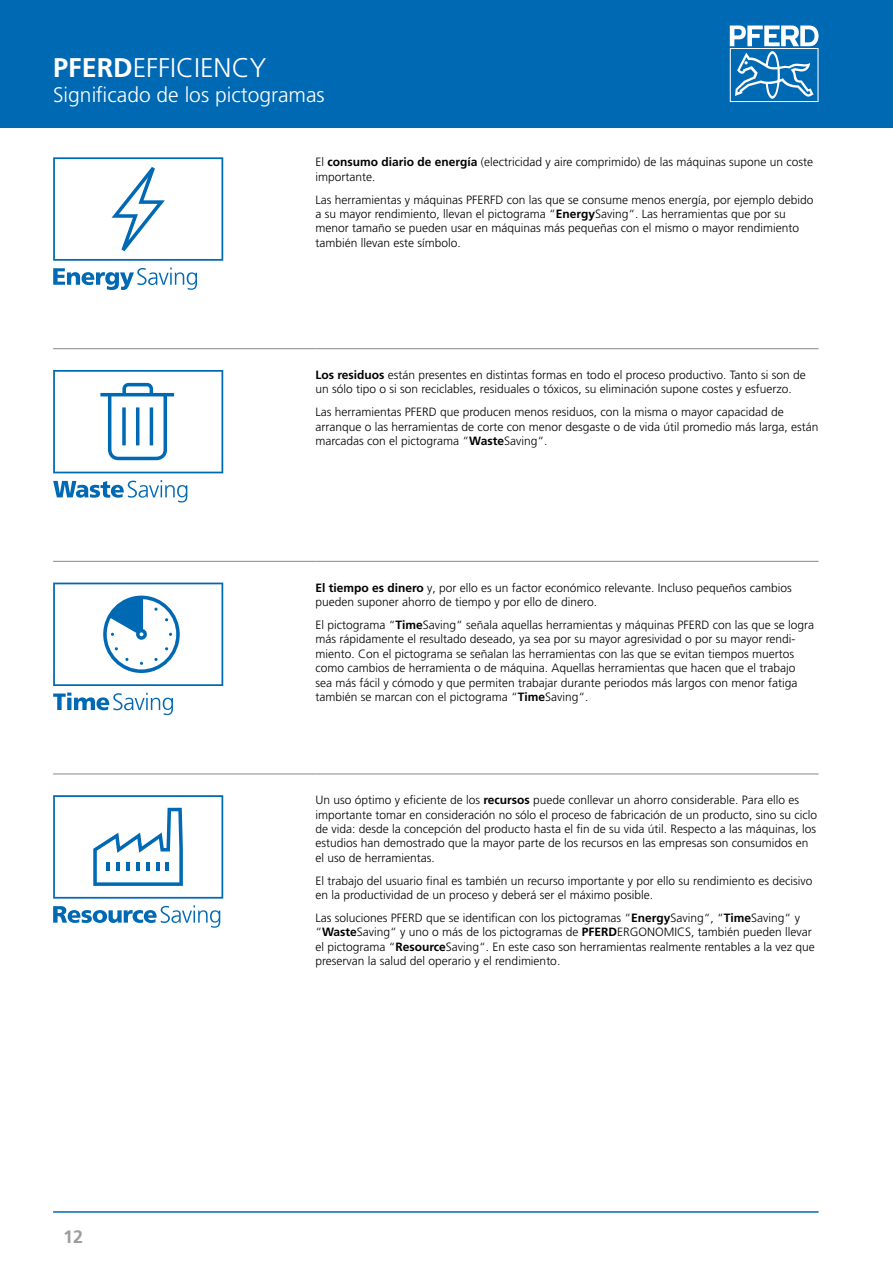
<style>
.page{position:relative;width:893px;height:1263px;background:#fff}
.page>*{position:absolute;margin:0;border:0;box-sizing:border-box;transform-origin:0 0}
.t1{font:300 27px "Frutiger LT Pro";color:#fff}
.t2{font:300 21px "Frutiger LT Pro";color:#fff}
.t3{font:700 18px "Frutiger LT Pro";color:#9d9d9c}
.t4{font:300 12px/14.4px "Frutiger LT Pro";color:#000}
.s1{font-weight:700}
</style>
<div class="page">
<div style="left:0;top:0;width:893px;height:128px;background:#0069b4"></div>
<svg style="left:730px;top:26px;width:89px;height:76px"></svg>
<hr style="left:53px;top:1211px;width:766px;height:2px;background:#0069b4">
<hr style="left:53px;top:348px;width:262px;height:1px;background:#878787">
<hr style="left:315px;top:348px;width:504px;height:1px;background:#878787">
<hr style="left:53px;top:561px;width:262px;height:1px;background:#878787">
<hr style="left:315px;top:561px;width:504px;height:1px;background:#878787">
<hr style="left:53px;top:773px;width:262px;height:1px;background:#878787">
<hr style="left:315px;top:773px;width:504px;height:1px;background:#878787">
<svg style="left:53px;top:267px;width:144px;height:23px"></svg>
<svg style="left:53px;top:157px;width:170px;height:104px"></svg>
<svg style="left:53px;top:480px;width:134px;height:22px"></svg>
<svg style="left:53px;top:370px;width:170px;height:103px"></svg>
<svg style="left:53px;top:583px;width:170px;height:103px"></svg>
<svg style="left:53px;top:692px;width:120px;height:23px"></svg>
<svg style="left:53px;top:905px;width:167px;height:23px"></svg>
<svg style="left:53px;top:795px;width:170px;height:104px"></svg>
<h1 class="t1" style="left:53px;top:52px;width:215px"><span class="s1">PFERD</span>EFFICIENCY</h1>
<h2 class="t2" style="left:53px;top:83px;width:273px">Significado de los pictogramas</h2>
<p class="t4" style="left:315px;top:155px;width:499px">El <span class="s1">consumo diario de energía</span> (electricidad y aire comprimido) de las máquinas supone un coste importante.</p>
<p class="t4" style="left:315px;top:192px;width:500px">Las herramientas y máquinas PFERFD con las que se consume menos energía, por ejemplo debido a su mayor rendimiento, llevan el pictograma “<span class="s1">Energy</span>Saving“. Las herramientas que por su menor tamaño se pueden usar en máquinas más pequeñas con el mismo o mayor rendimiento también llevan este símbolo.</p>
<p class="t4" style="left:315px;top:368px;width:492px"><span class="s1">Los residuos</span> están presentes en distintas formas en todo el proceso productivo. Tanto si son de un sólo tipo o si son reciclables, residuales o tóxicos, su eliminación supone costes y esfuerzo.</p>
<p class="t4" style="left:315px;top:405px;width:505px">Las herramientas PFERD que producen menos residuos, con la misma o mayor capacidad de arranque o las herramientas de corte con menor desgaste o de vida útil promedio más larga, están marcadas con el pictograma “<span class="s1">Waste</span>Saving“.</p>
<p class="t4" style="left:315px;top:580px;width:478px"><span class="s1">El tiempo es dinero</span> y, por ello es un factor económico relevante. Incluso pequeños cambios pueden suponer ahorro de tiempo y por ello de dinero.</p>
<p class="t4" style="left:315px;top:618px;width:500px">El pictograma “<span class="s1">Time</span>Saving“ señala aquellas herramientas y máquinas PFERD con las que se logra más rápidamente el resultado deseado, ya sea por su mayor agresividad o por su mayor rendi&shy;miento. Con el pictograma se señalan las herramientas con las que se evitan tiempos muertos como cambios de herramienta o de máquina. Aquellas herramientas que hacen que el trabajo sea más fácil y cómodo y que permiten trabajar durante periodos más largos con menor fatiga también se marcan con el pictograma “<span class="s1">Time</span>Saving“.</p>
<h3 class="t3" style="left:63px;top:1226px;width:22px">12</h3>
<p class="t4" style="left:315px;top:793px;width:503px">Un uso óptimo y eficiente de los <span class="s1">recursos</span> puede conllevar un ahorro considerable. Para ello es importante tomar en consideración no sólo el proceso de fabricación de un producto, sino su ciclo de vida: desde la concepción del producto hasta el fin de su vida útil. Respecto a las máquinas, los estudios han demostrado que la mayor parte de los recursos en las empresas son consumidos en el uso de herramientas.</p>
<p class="t4" style="left:315px;top:873px;width:498px">El trabajo del usuario final es también un recurso importante y por ello su rendimiento es decisivo en la productividad de un proceso y deberá ser el máximo posible.</p>
<p class="t4" style="left:315px;top:911px;width:501px">Las soluciones PFERD que se identifican con los pictogramas “<span class="s1">Energy</span>Saving“, “<span class="s1">Time</span>Saving“ y “<span class="s1">Waste</span>Saving“ y uno o más de los pictogramas de <span class="s1">PFERD</span>ERGONOMICS, también pueden llevar el pictograma “<span class="s1">Resource</span>Saving“. En este caso son herramientas realmente rentables a la vez que preservan la salud del operario y el rendimiento.</p>
</div>
